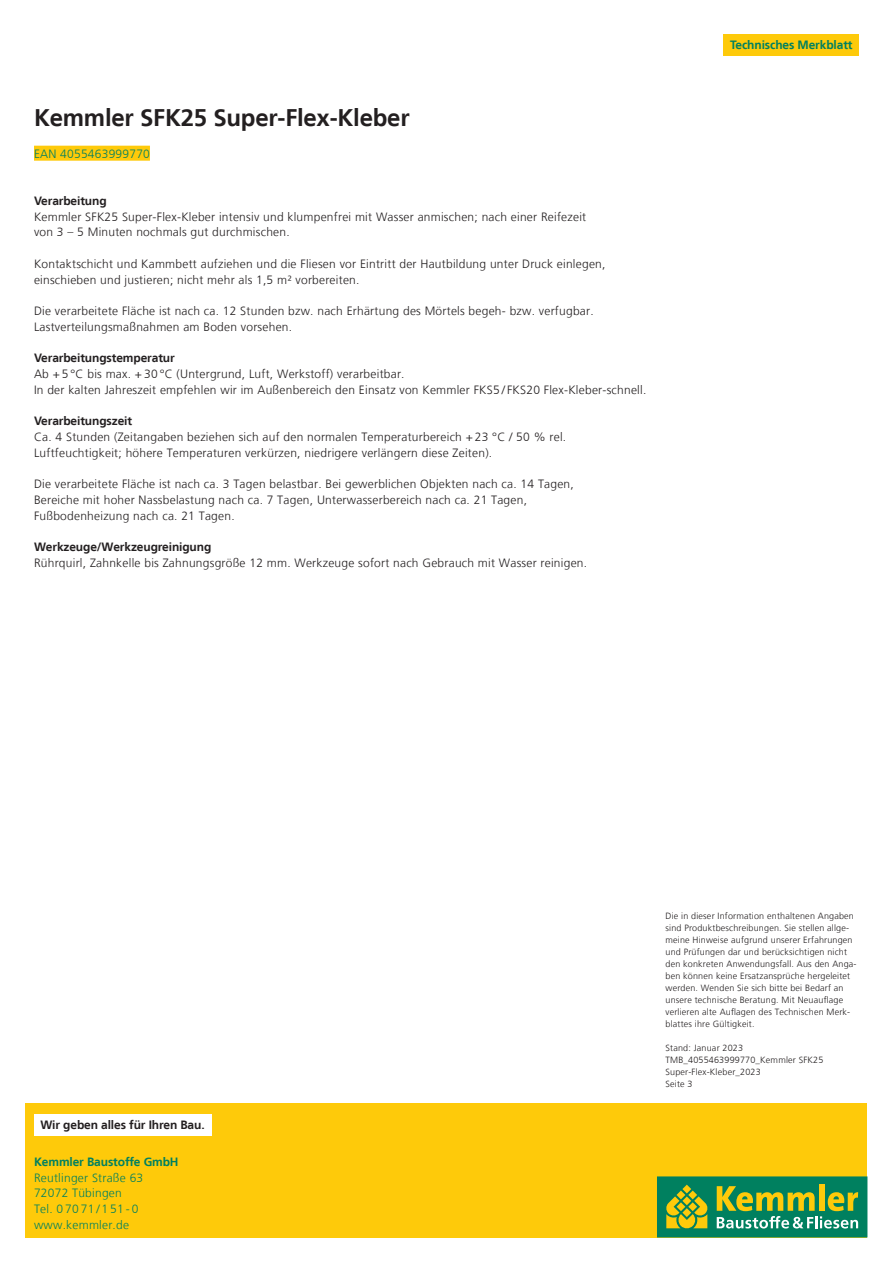
<style>
.page{position:relative;width:893px;height:1263px;background:#fff}
.page>*{position:absolute;margin:0;border:0;box-sizing:border-box;transform-origin:0 0}
.Überschrift__Produkt{font:700 24px "Frutiger LT";letter-spacing:-.01em;color:#231f20}
.Fließtext{font:300 12px/15.8px "Frutiger LT";letter-spacing:.02em;color:#231f20}
.Überschrift_8pt{font:700 12px "Frutiger LT";letter-spacing:-.01em;color:#231f20}
.EAN{font:300 12px/15.8px "Frutiger LT";letter-spacing:.02em;color:#00805f}
.t1{font:700 12px "Frutiger LT";letter-spacing:-.01em;color:#00805f}
.Nebenbemerkung_Seite{font:300 9px/12px "Frutiger LT";letter-spacing:.02em;color:#231f20}
</style>
<div class="page">
<div style="left:26px;top:1103px;width:841px;height:134px;background:#feca0a"></div>
<div style="left:657px;top:1176px;width:210px;height:61px;background:#00805f"></div>
<svg style="left:666px;top:1184px;width:42px;height:45px"></svg>
<svg style="left:716px;top:1185px;width:142px;height:44px"></svg>
<div style="left:34px;top:1113px;width:177px;height:22px;background:#fff"></div>
<div style="left:724px;top:34px;width:135px;height:22px;background:#feca0a"></div>
<div style="left:34px;top:146px;width:116px;height:15px;background:#feca0a"></div>
<p class="Überschrift__Produkt" style="left:34px;top:104px;width:377px">Kemmler SFK25 Super-Flex-Kleber</p>
<p class="EAN" style="left:34px;top:146px;width:117px">EAN 4055463999770</p>
<p class="Überschrift_8pt" style="left:34px;top:194px;width:74px">Verarbeitung</p>
<p class="Fließtext" style="left:34px;top:209px;width:554px">Kemmler SFK25 Super-Flex-Kleber intensiv und klumpenfrei mit Wasser anmischen; nach einer Reifezeit</p>
<p class="Fließtext" style="left:34px;top:225px;width:257px">von 3 – 5 Minuten nochmals gut durchmischen.</p>
<p class="Fließtext" style="left:34px;top:256px;width:573px">Kontaktschicht und Kammbett aufziehen und die Fliesen vor Eintritt der Hautbildung unter Druck einlegen, einschieben und justieren; nicht mehr als 1,5 m² vorbereiten.</p>
<p class="Fließtext" style="left:34px;top:303px;width:561px">Die verarbeitete Fläche ist nach ca. 12 Stunden bzw. nach Erhärtung des Mörtels begeh- bzw. verfugbar.</p>
<p class="Fließtext" style="left:34px;top:319px;width:260px">Lastverteilungsmaßnahmen am Boden vorsehen.</p>
<p class="Überschrift_8pt" style="left:34px;top:351px;width:142px">Verarbeitungstemperatur</p>
<p class="Fließtext" style="left:34px;top:366px;width:372px">Ab + 5 °C bis max. + 30 °C (Untergrund, Luft, Werkstoff) verarbeitbar.</p>
<p class="Fließtext" style="left:34px;top:382px;width:614px">In der kalten Jahreszeit empfehlen wir im Außenbereich den Einsatz von Kemmler FKS5 / FKS20 Flex-Kleber-schnell.</p>
<p class="Überschrift_8pt" style="left:34px;top:414px;width:100px">Verarbeitungszeit</p>
<p class="Fließtext" style="left:34px;top:429px;width:534px">Ca. 4 Stunden (Zeitangaben beziehen sich auf den normalen Temperaturbereich + 23 °C / 50 % rel.<br>Luftfeuchtigkeit; höhere Temperaturen verkürzen, niedrigere verlängern diese Zeiten).</p>
<p class="Fließtext" style="left:34px;top:477px;width:541px">Die verarbeitete Fläche ist nach ca. 3 Tagen belastbar. Bei gewerblichen Objekten nach ca. 14 Tagen,</p>
<p class="Fließtext" style="left:34px;top:492px;width:494px">Bereiche mit hoher Nassbelastung nach ca. 7 Tagen, Unterwasserbereich nach ca. 21 Tagen,</p>
<p class="Fließtext" style="left:34px;top:508px;width:202px">Fußbodenheizung nach ca. 21 Tagen.</p>
<p class="Überschrift_8pt" style="left:34px;top:540px;width:179px">Werkzeuge/Werkzeugreinigung</p>
<p class="Fließtext" style="left:34px;top:555px;width:555px">Rührquirl, Zahnkelle bis Zahnungsgröße 12 mm. Werkzeuge sofort nach Gebrauch mit Wasser reinigen.</p>
<p class="t1" style="left:730px;top:38px;width:124px">Technisches Merkblatt</p>
<p class="Überschrift_8pt" style="left:40px;top:1118px;width:166px">Wir geben alles für Ihren Bau.</p>
<p class="t1" style="left:34px;top:1154px;width:146px">Kemmler Baustoffe GmbH</p>
<p class="EAN" style="left:34px;top:1170px;width:111px">Reutlinger Straße 63<br>72072 Tübingen<br>Tel. 07071/151-0 www.kemmler.de</p>
<p class="Nebenbemerkung_Seite" style="left:665px;top:910px;width:193px">Die in dieser Information enthaltenen Angaben sind Produktbeschreibungen. Sie stellen allge&shy;meine Hinweise aufgrund unserer Erfahrungen und Prüfungen dar und berücksichtigen nicht den konkreten Anwendungsfall. Aus den Anga&shy;ben können keine Ersatzansprüche hergeleitet werden. Wenden Sie sich bitte bei Bedarf an unsere technische Beratung. Mit Neuauflage verlieren alte Auflagen des Technischen Merk&shy;blattes ihre Gültigkeit.</p>
<p class="Nebenbemerkung_Seite" style="left:665px;top:1042px;width:79px">Stand: Januar 2023</p>
<p class="Nebenbemerkung_Seite" style="left:665px;top:1054px;width:159px">TMB_4055463999770_Kemmler SFK25<br>Super-Flex-Kleber_2023</p>
<p class="Nebenbemerkung_Seite" style="left:665px;top:1078px;width:29px">Seite 3</p>
</div>
